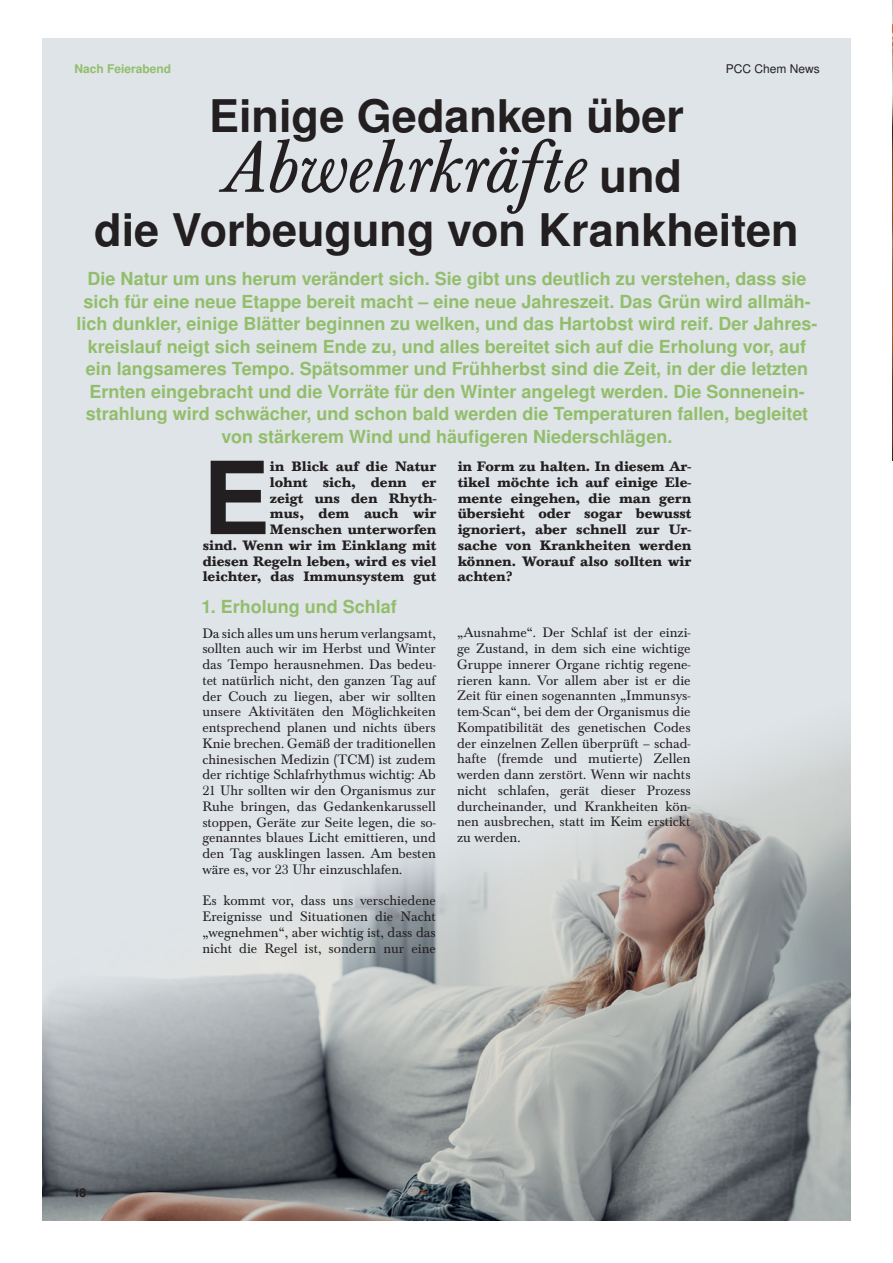
<style>
.page{position:relative;width:893px;height:1263px;background:#fff}
.page>*{position:absolute;margin:0;border:0;box-sizing:border-box;transform-origin:0 0}
.t1{font:700 100.65px "Nimbus San LOT";color:#231f20}
.t2{font:italic 75px "Baskerville TOT";color:#231f20}
.t3{font:700 45px "Nimbus San LOT";color:#231f20}
.t4{font:700 18px/22.5px "Nimbus San LOT";color:#92be6c;text-align:center}
.t5{font:14.25px/15.8px "Baskerville TOT";color:#231f20;text-align:justify}
.t6{font:700 14.25px/15.8px "Baskerville TOT";color:#231f20;text-align:right}
.t7{font:700 12px "Nimbus San LOT";color:#92be6c}
.t8{font:12px "Nimbus San LOT";color:#231f20}
.t9{font:700 12px "Nimbus San LOT";color:#231f20}
.s1{font-family:"Nimbus San LOT";font-weight:700;font-style:normal;font-size:45px}
</style>
<div class="page">
<div style="left:43px;top:38px;width:808px;height:1175px;background:#dfe4e8"></div>
<img style="left:43px;top:734px;width:808px;height:487px">
<img style="left:892px;top:0;width:1px;height:460px">
<p class="t7" style="left:74px;top:61px;width:98px">Nach Feierabend</p>
<p class="t8" style="left:726px;top:61px;width:95px">PCC Chem News</p>
<h3 class="t3" style="left:209px;top:89px;width:476px">Einige Gedanken über</h3>
<h2 class="t2" style="left:223px;top:125px;width:460px">Abwehrkräfte <span class="s1">und</span></h2>
<h3 class="t3" style="left:94px;top:203px;width:706px">die Vorbeugung von Krankheiten</h3>
<p class="t4" style="left:77px;top:268px;width:743px">Die Natur um uns herum verändert sich. Sie gibt uns deutlich zu verstehen, dass sie sich für eine neue Etappe bereit macht – eine neue Jahreszeit. Das Grün wird allmäh&shy;lich dunkler, einige Blätter beginnen zu welken, und das Hartobst wird reif. Der Jahres&shy;kreislauf neigt sich seinem Ende zu, und alles bereitet sich auf die Erholung vor, auf ein langsameres Tempo. Spätsommer und Frühherbst sind die Zeit, in der die letzten Ernten eingebracht und die Vorräte für den Winter angelegt werden. Die Sonnenein&shy;strahlung wird schwächer, und schon bald werden die Temperaturen fallen, begleitet von stärkerem Wind und häufigeren Niederschlägen.</p>
<h1 class="t1" style="left:203px;top:439px;width:69px">E</h1>
<p class="t6" style="left:203px;top:459px;width:235px">in Blick auf die Natur<br>lohnt sich, denn er<br>zeigt uns den Rhyth-<br>mus, dem auch wir<br>Menschen unterworfen<br>sind. Wenn wir im Einklang mit diesen Regeln leben, wird es viel leichter, das Immunsystem gut</p>
<p class="t6" style="left:458px;top:459px;width:235px;text-align:justify">in Form zu halten. In diesem Ar&shy;tikel möchte ich auf einige Ele&shy;mente eingehen, die man gern übersieht oder sogar bewusst ignoriert, aber schnell zur Ur&shy;sache von Krankheiten werden können. Worauf also sollten wir achten?</p>
<p class="t9" style="left:73px;top:1186px;width:14px">18</p>
<p class="t4" style="left:202px;top:596px;width:197px">1. Erholung und Schlaf</p>
<p class="t5" style="left:202px;top:625px;width:235px">Da sich alles um uns herum verlangsamt, sollten auch wir im Herbst und Winter das Tempo herausnehmen. Das bedeu&shy;tet natürlich nicht, den ganzen Tag auf der Couch zu liegen, aber wir sollten unsere Aktivitäten den Möglichkeiten entsprechend planen und nichts übers Knie brechen. Gemäß der traditionellen chinesischen Medizin (TCM) ist zudem der richtige Schlafrhythmus wichtig: Ab 21 Uhr sollten wir den Organismus zur Ruhe bringen, das Gedankenkarussell stoppen, Geräte zur Seite legen, die so&shy;genanntes blaues Licht emittieren, und den Tag ausklingen lassen. Am besten wäre es, vor 23 Uhr einzuschlafen.</p>
<p class="t5" style="left:202px;top:893px;width:235px">Es kommt vor, dass uns verschiedene Ereignisse und Situationen die Nacht „wegnehmen“, aber wichtig ist, dass das nicht die Regel ist, sondern nur eine</p>
<p class="t5" style="left:457px;top:625px;width:235px">„Ausnahme“. Der Schlaf ist der einzi&shy;ge Zustand, in dem sich eine wichtige Gruppe innerer Organe richtig regene&shy;rieren kann. Vor allem aber ist er die Zeit für einen sogenannten „Immunsys&shy;tem-Scan“, bei dem der Organismus die Kompatibilität des genetischen Codes der einzelnen Zellen überprüft – schad&shy;hafte (fremde und mutierte) Zellen werden dann zerstört. Wenn wir nachts nicht schlafen, gerät dieser Prozess durcheinander, und Krankheiten kön&shy;nen ausbrechen, statt im Keim erstickt zu werden.</p>
</div>
